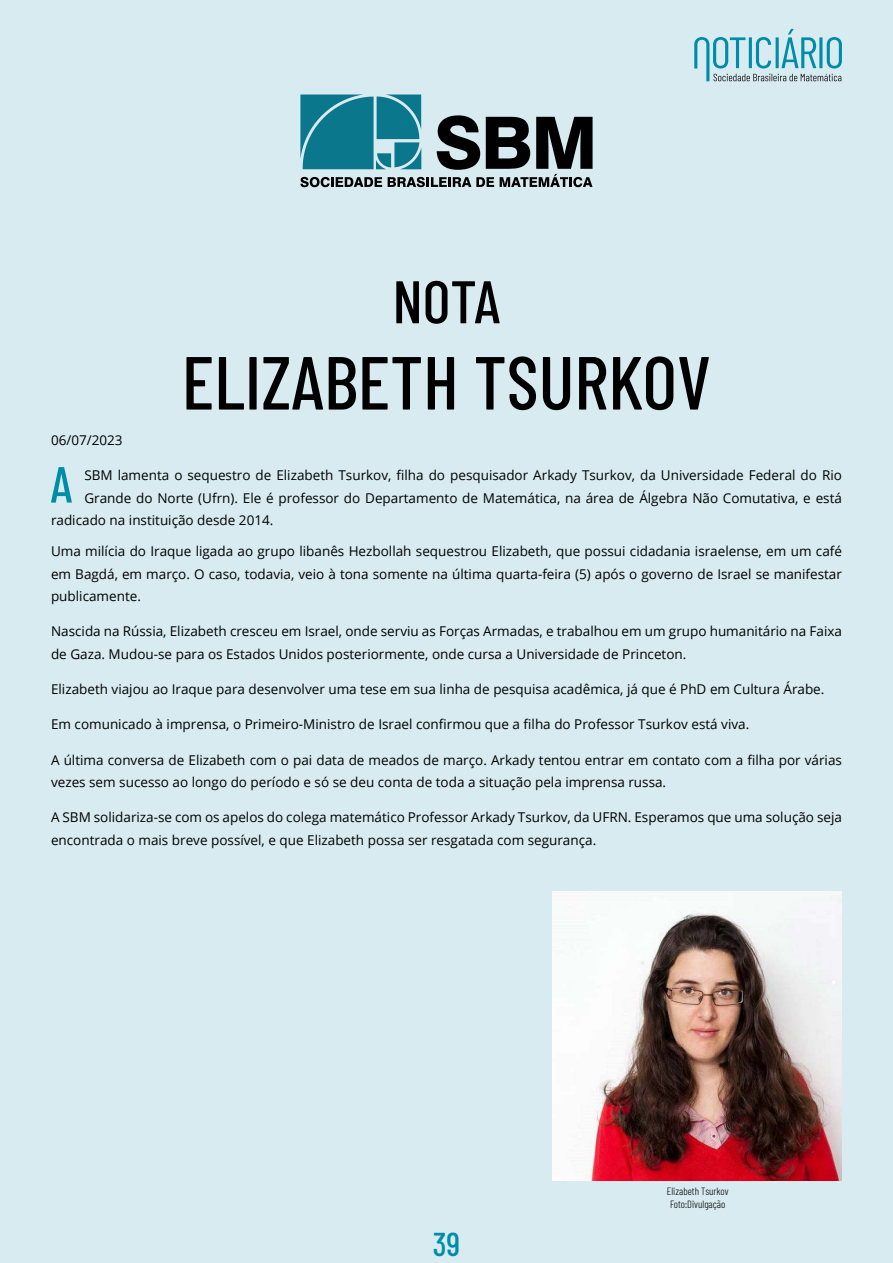
<style>
.page{position:relative;width:893px;height:1263px;background:#d7ebf0}
.page>*{position:absolute;margin:0;border:0;box-sizing:border-box;transform-origin:0 0}
.t1{font:500 75px "Barlow Condensed";color:#000}
.t2{font:500 60px "Barlow Condensed";color:#000}
.t3{font:500 50.7px "Barlow Condensed";color:#008da8}
.t4{font:500 33px "Barlow Condensed";color:#008da8}
.t5{font:13.5px/22.5px "Open Sans";color:#000}
.t6{font:300 10.5px/12.6px "Barlow Condensed";color:#000}
</style>
<div class="page">
<svg style="left:300px;top:95px;width:293px;height:92px"></svg>
<img style="left:553px;top:891px;width:289px;height:289px">
<svg style="left:694px;top:29px;width:148px;height:52px"></svg>
<h2 class="t2" style="left:393px;top:259px;width:109px">NOTA</h2>
<h1 class="t1" style="left:182px;top:329px;width:531px">ELIZABETH TSURKOV</h1>
<p class="t5" style="left:51px;top:428px;width:73px">06/07/2023</p>
<h3 class="t3" style="left:50px;top:448px;width:24px">A</h3>
<p class="t5" style="left:84px;top:464px;width:759px">SBM lamenta o sequestro de Elizabeth Tsurkov, filha do pesquisador Arkady Tsurkov, da Universidade Federal do Rio</p>
<p class="t5" style="left:84px;top:486px;width:759px">Grande do Norte (Ufrn). Ele é professor do Departamento de Matemática, na área de Álgebra Não Comutativa, e está</p>
<p class="t5" style="left:51px;top:509px;width:224px">radicado na instituição desde 2014.</p>
<p class="t5" style="left:51px;top:540px;width:792px;text-align:justify">Uma milícia do Iraque ligada ao grupo libanês Hezbollah sequestrou Elizabeth, que possui cidadania israelense, em um café em Bagdá, em março. O caso, todavia, veio à tona somente na última quarta-feira (5) após o governo de Israel se manifestar publicamente.</p>
<p class="t5" style="left:51px;top:620px;width:792px">Nascida na Rússia, Elizabeth cresceu em Israel, onde serviu as Forças Armadas, e trabalhou em um grupo humanitário na Faixa de Gaza. Mudou-se para os Estados Unidos posteriormente, onde cursa a Universidade de Princeton.</p>
<p class="t5" style="left:51px;top:678px;width:775px">Elizabeth viajou ao Iraque para desenvolver uma tese em sua linha de pesquisa acadêmica, já que é PhD em Cultura Árabe.</p>
<p class="t5" style="left:51px;top:713px;width:700px">Em comunicado à imprensa, o Primeiro-Ministro de Israel confirmou que a filha do Professor Tsurkov está viva.</p>
<p class="t5" style="left:51px;top:748px;width:792px">A última conversa de Elizabeth com o pai data de meados de março. Arkady tentou entrar em contato com a filha por várias vezes sem sucesso ao longo do período e só se deu conta de toda a situação pela imprensa russa.</p>
<p class="t5" style="left:51px;top:806px;width:792px">A SBM solidariza-se com os apelos do colega matemático Professor Arkady Tsurkov, da UFRN. Esperamos que uma solução seja encontrada o mais breve possível, e que Elizabeth possa ser resgatada com segurança.</p>
<h3 class="t4" style="left:433px;top:1220px;width:29px">39</h3>
<p class="t6" style="left:667px;top:1184px;width:63px">Elizabeth Tsurkov<br>Foto:Divulgação</p>
</div>
